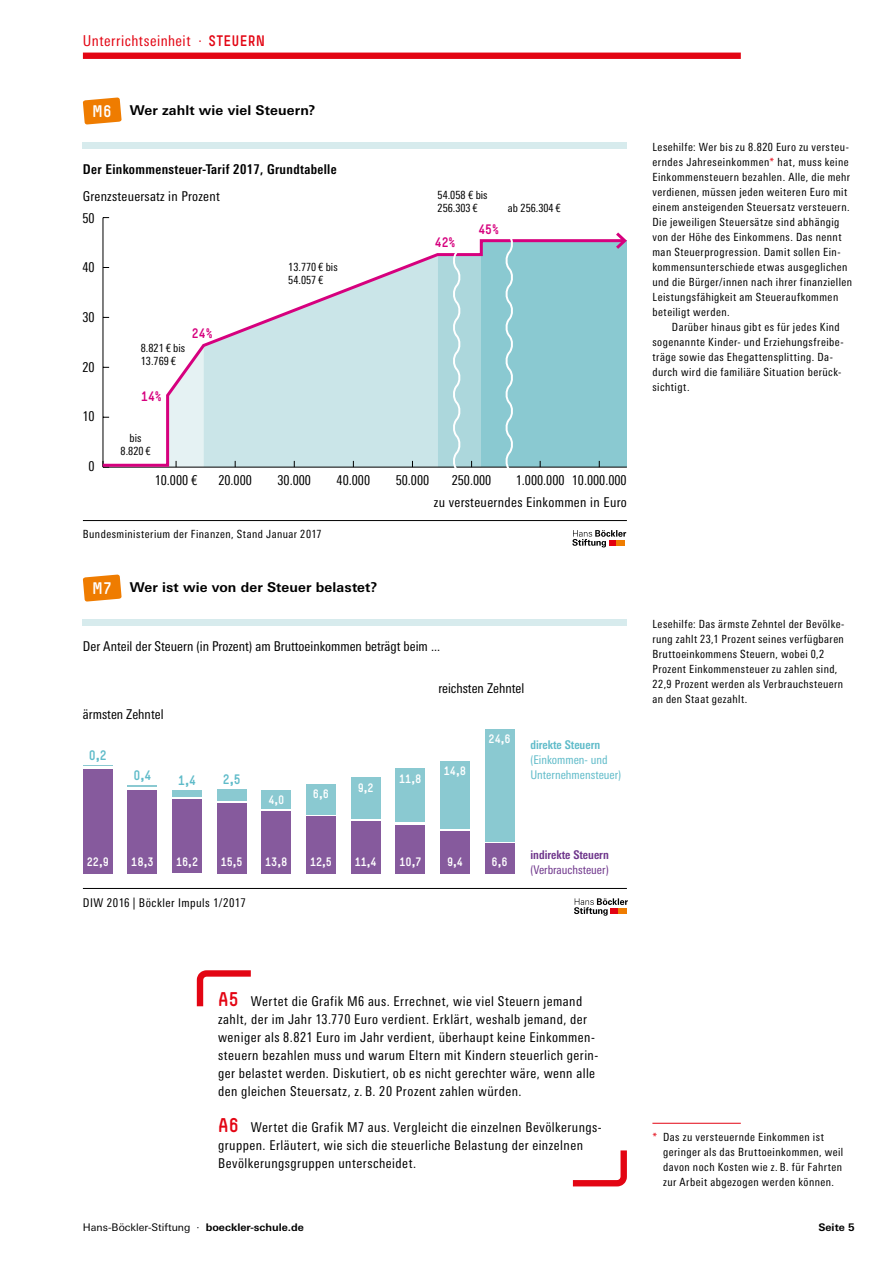
<style>
.page{position:relative;width:893px;height:1263px;background:#fff}
.page>*{position:absolute;margin:0;border:0;box-sizing:border-box;transform-origin:0 0}
.t1{font:condensed 15px "Univers Next Pro";letter-spacing:.035em;color:#e30513}
.t2{font:condensed 13.5px/18px "Univers Next Pro";letter-spacing:.03em;color:#000}
.t3{font:condensed 13.5px "Univers Next Pro";color:#000}
.t4{font:700 13.5px "Univers Next Pro";letter-spacing:.01em;color:#000}
.t5{font:700 condensed 13.5px "Univers Next Pro";letter-spacing:.025em;color:#000}
.t6{font:13.5px "Simple HBS";color:#5fbbc9}
.t7{font:13.5px "Simple HBS";color:#d6007e}
.t8{font:12px "Simple HBS";color:#fff}
.t9{font:condensed 12px/15px "Univers Next Pro";color:#5fbbc9}
.t10{font:condensed 12px "Univers Next Pro";letter-spacing:.04em;color:#000}
.t11{font:condensed 12px "Univers Next Pro";color:#6e358b}
.t12{font:700 condensed 12px "Univers Next Pro";color:#6e358b}
.t13{font:700 condensed 12px "Univers Next Pro";color:#5fbbc9}
.t14{font:condensed 11.25px/15px "Univers Next Pro";letter-spacing:.04em;color:#000}
.t15{font:condensed 11.25px/13.5px "Univers Next Pro";color:#000}
.t16{font:10.5px "Univers Next Pro";color:#000}
.t17{font:700 10.5px "Univers Next Pro";color:#000}
.s1{font-family:"Simple HBS";font-stretch:normal}
.s2{font-family:"Simple HBS";font-weight:400;font-size:16.5px;color:#fff}
.s3{color:#e30513}
.s4{font-family:"Simple HBS";font-stretch:normal;font-size:19.5px;color:#e30513}
.s5{font-weight:700}
</style>
<div class="page">
<div style="left:83px;top:53px;width:658px;height:6px;background:#e30513"></div>
<div style="left:485px;top:729px;width:29px;height:112px;background:#8ac9d1"></div>
<hr style="left:103px;top:218px;width:1px;height:249px;background:#000">
<svg style="left:102px;top:238px;width:525px;height:230px"></svg>
<svg style="left:613px;top:232px;width:14px;height:20px"></svg>
<svg style="left:438px;top:238px;width:43px;height:230px"></svg>
<svg style="left:503px;top:238px;width:13px;height:230px"></svg>
<div style="left:83px;top:142px;width:544px;height:7px;background:#d7ebed"></div>
<svg style="left:196px;top:970px;width:55px;height:37px"></svg>
<svg style="left:572px;top:1150px;width:55px;height:37px"></svg>
<svg style="left:83px;top:97px;width:39px;height:28px"></svg>
<svg style="left:83px;top:574px;width:39px;height:28px"></svg>
<svg style="left:572px;top:530px;width:54px;height:17px"></svg>
<hr style="left:83px;top:520px;width:544px;height:1px;background:#000">
<div style="left:83px;top:619px;width:544px;height:7px;background:#d7ebed"></div>
<svg style="left:574px;top:898px;width:54px;height:18px"></svg>
<hr style="left:83px;top:888px;width:544px;height:1px;background:#000">
<hr style="left:83px;top:765px;width:30px;height:1px;background:#8ac9d1">
<div style="left:83px;top:769px;width:30px;height:104px;background:#865a9d"></div>
<hr style="left:128px;top:785px;width:29px;height:2px;background:#8ac9d1">
<div style="left:128px;top:790px;width:29px;height:83px;background:#865a9d"></div>
<div style="left:172px;top:790px;width:30px;height:7px;background:#8ac9d1"></div>
<div style="left:172px;top:799px;width:30px;height:74px;background:#865a9d"></div>
<div style="left:217px;top:789px;width:30px;height:11px;background:#8ac9d1"></div>
<div style="left:217px;top:803px;width:30px;height:71px;background:#865a9d"></div>
<div style="left:261px;top:790px;width:30px;height:18px;background:#8ac9d1"></div>
<div style="left:261px;top:811px;width:30px;height:63px;background:#865a9d"></div>
<div style="left:306px;top:784px;width:30px;height:30px;background:#8ac9d1"></div>
<div style="left:306px;top:817px;width:30px;height:57px;background:#865a9d"></div>
<div style="left:351px;top:777px;width:30px;height:42px;background:#8ac9d1"></div>
<div style="left:351px;top:822px;width:30px;height:52px;background:#865a9d"></div>
<div style="left:395px;top:768px;width:30px;height:54px;background:#8ac9d1"></div>
<div style="left:395px;top:825px;width:30px;height:49px;background:#865a9d"></div>
<div style="left:440px;top:761px;width:30px;height:67px;background:#8ac9d1"></div>
<div style="left:440px;top:831px;width:30px;height:43px;background:#865a9d"></div>
<div style="left:485px;top:844px;width:29px;height:30px;background:#865a9d"></div>
<hr style="left:652px;top:1123px;width:89px;height:1px;background:#e30513">
<h1 class="t1" style="left:83px;top:32px;width:184px">Unterrichtseinheit · <span class="s1">STEUERN</span></h1>
<p class="t4" style="left:92px;top:102px;width:225px"><span class="s2">M6</span> Wer zahlt wie viel Steuern?</p>
<p class="t5" style="left:83px;top:161px;width:255px">Der Einkommensteuer-Tarif 2017, Grundtabelle</p>
<p class="t2" style="left:83px;top:187px;width:138px">Grenzsteuersatz in Prozent</p>
<p class="t2" style="left:82px;top:209px;width:14px">50</p>
<p class="t2" style="left:82px;top:258px;width:14px">40</p>
<p class="t2" style="left:82px;top:308px;width:14px">30</p>
<p class="t2" style="left:82px;top:358px;width:14px">20</p>
<p class="t2" style="left:82px;top:407px;width:14px">10</p>
<p class="t2" style="left:89px;top:457px;width:8px">0</p>
<p class="t7" style="left:192px;top:325px;width:22px">24%</p>
<p class="t15" style="left:141px;top:341px;width:46px">8.821 € bis<br>13.769 €</p>
<p class="t7" style="left:141px;top:389px;width:22px">14%</p>
<p class="t14" style="left:121px;top:431px;width:31px;line-height:13.5px;text-align:center">bis<br>8.820 €</p>
<p class="t15" style="left:288px;top:260px;width:51px">13.770 € bis<br>54.057 €</p>
<p class="t15" style="left:438px;top:188px;width:52px">54.058 € bis<br>256.303 €</p>
<p class="t7" style="left:435px;top:235px;width:22px">42%</p>
<p class="t7" style="left:478px;top:222px;width:22px">45%</p>
<p class="t14" style="left:508px;top:201px;width:54px">ab 256.304 €</p>
<p class="t2" style="left:155px;top:471px;width:44px">10.000 €</p>
<p class="t2" style="left:218px;top:471px;width:35px">20.000</p>
<p class="t2" style="left:277px;top:471px;width:35px">30.000</p>
<p class="t2" style="left:337px;top:471px;width:35px">40.000</p>
<p class="t2" style="left:396px;top:471px;width:35px">50.000</p>
<p class="t2" style="left:452px;top:471px;width:41px">250.000</p>
<p class="t3" style="left:516px;top:472px;width:112px">1.000.000 10.000.000</p>
<p class="t14" style="left:83px;top:527px;width:240px">Bundesministerium der Finanzen, Stand Januar 2017</p>
<p class="t4" style="left:92px;top:579px;width:287px"><span class="s2">M7</span> Wer ist wie von der Steuer belastet?</p>
<p class="t2" style="left:434px;top:493px;width:194px">zu versteuerndes Einkommen in Euro</p>
<p class="t3" style="left:83px;top:638px;width:359px">Der Anteil der Steuern (in Prozent) am Bruttoeinkommen beträgt beim ...</p>
<p class="t3" style="left:83px;top:706px;width:82px">ärmsten Zehntel</p>
<p class="t6" style="left:89px;top:747px;width:20px">0,2</p>
<p class="t6" style="left:133px;top:767px;width:20px">0,4</p>
<p class="t6" style="left:178px;top:772px;width:19px">1,4</p>
<p class="t6" style="left:223px;top:771px;width:19px">2,5</p>
<p class="t8" style="left:268px;top:793px;width:18px">4,0</p>
<p class="t8" style="left:313px;top:787px;width:18px">6,6</p>
<p class="t8" style="left:358px;top:780px;width:18px">9,2</p>
<p class="t8" style="left:399px;top:772px;width:24px">11,8</p>
<p class="t3" style="left:438px;top:680px;width:87px">reichsten Zehntel</p>
<p class="t8" style="left:444px;top:764px;width:24px">14,8</p>
<p class="t8" style="left:488px;top:732px;width:24px">24,6</p>
<p class="t13" style="left:530px;top:738px;width:71px">direkte Steuern</p>
<p class="t9" style="left:530px;top:752px;width:92px">(Einkommen- und<br>Unternehmensteuer)</p>
<p class="t8" style="left:87px;top:855px;width:24px">22,9</p>
<p class="t8" style="left:131px;top:855px;width:24px">18,3</p>
<p class="t8" style="left:176px;top:855px;width:24px">16,2</p>
<p class="t8" style="left:221px;top:855px;width:23px">15,5</p>
<p class="t8" style="left:265px;top:855px;width:24px">13,8</p>
<p class="t8" style="left:310px;top:855px;width:23px">12,5</p>
<p class="t8" style="left:355px;top:855px;width:23px">11,4</p>
<p class="t8" style="left:399px;top:855px;width:23px">10,7</p>
<p class="t8" style="left:447px;top:855px;width:17px">9,4</p>
<p class="t8" style="left:492px;top:855px;width:18px">6,6</p>
<p class="t10" style="left:83px;top:896px;width:164px">DIW 2016 | Böckler Impuls 1/2017</p>
<p class="t12" style="left:530px;top:847px;width:80px">indirekte Steuern</p>
<p class="t11" style="left:530px;top:862px;width:80px">(Verbrauchsteuer)</p>
<p class="t14" style="left:652px;top:139px;width:201px">Lesehilfe: Wer bis zu 8.820 Euro zu versteu&shy;erndes Jahreseinkommen<span class="s3">*</span> hat, muss keine Einkommensteuern bezahlen. Alle, die mehr verdienen, müssen jeden weiteren Euro mit einem ansteigenden Steuersatz versteuern.<br>Die jeweiligen Steuersätze sind abhängig von der Höhe des Einkommens. Das nennt man Steuerprogression. Damit sollen Ein&shy;kommensunterschiede etwas ausgeglichen und die Bürger/innen nach ihrer finanziellen Leistungsfähigkeit am Steueraufkommen beteiligt werden.</p>
<p class="t14" style="left:652px;top:319px;width:193px;text-indent:19px">Darüber hinaus gibt es für jedes Kind sogenannte Kinder- und Erziehungsfreibe&shy;träge sowie das Ehegattensplitting. Da&shy;durch wird die familiäre Situation berück&shy;sichtigt.</p>
<p class="t14" style="left:652px;top:616px;width:193px">Lesehilfe: Das ärmste Zehntel der Bevölke&shy;rung zahlt 23,1 Prozent seines verfügbaren Bruttoeinkommens Steuern, wobei 0,2<br>Prozent Einkommensteuer zu zahlen sind, 22,9 Prozent werden als Verbrauchsteuern an den Staat gezahlt.</p>
<p class="t2" style="left:218px;top:992px;width:382px"><span class="s4">A5</span> Wertet die Grafik M6 aus. Errechnet, wie viel Steuern jemand zahlt, der im Jahr 13.770 Euro verdient. Erklärt, weshalb jemand, der weniger als 8.821 Euro im Jahr verdient, überhaupt keine Einkommen&shy;steuern bezahlen muss und warum Eltern mit Kindern steuerlich gerin&shy;ger belastet werden. Diskutiert, ob es nicht gerechter wäre, wenn alle den gleichen Steuersatz, z. B. 20 Prozent zahlen würden.</p>
<p class="t2" style="left:218px;top:1118px;width:385px"><span class="s4">A6</span> Wertet die Grafik M7 aus. Vergleicht die einzelnen Bevölkerungs&shy;gruppen. Erläutert, wie sich die steuerliche Belastung der einzelnen<br>Bevölkerungsgruppen unterscheidet.</p>
<p class="t14" style="left:663px;top:1130px;width:182px;text-indent:-11px"><span class="s3">*</span> Das zu versteuernde Einkommen ist geringer als das Bruttoeinkommen, weil davon noch Kosten wie z. B. für Fahrten zur Arbeit abgezogen werden können.</p>
<p class="t16" style="left:83px;top:1222px;width:222px">Hans-Böckler-Stiftung · <span class="s5">boeckler-schule.de</span></p>
<p class="t17" style="left:818px;top:1221px;width:38px">Seite 5</p>
</div>
